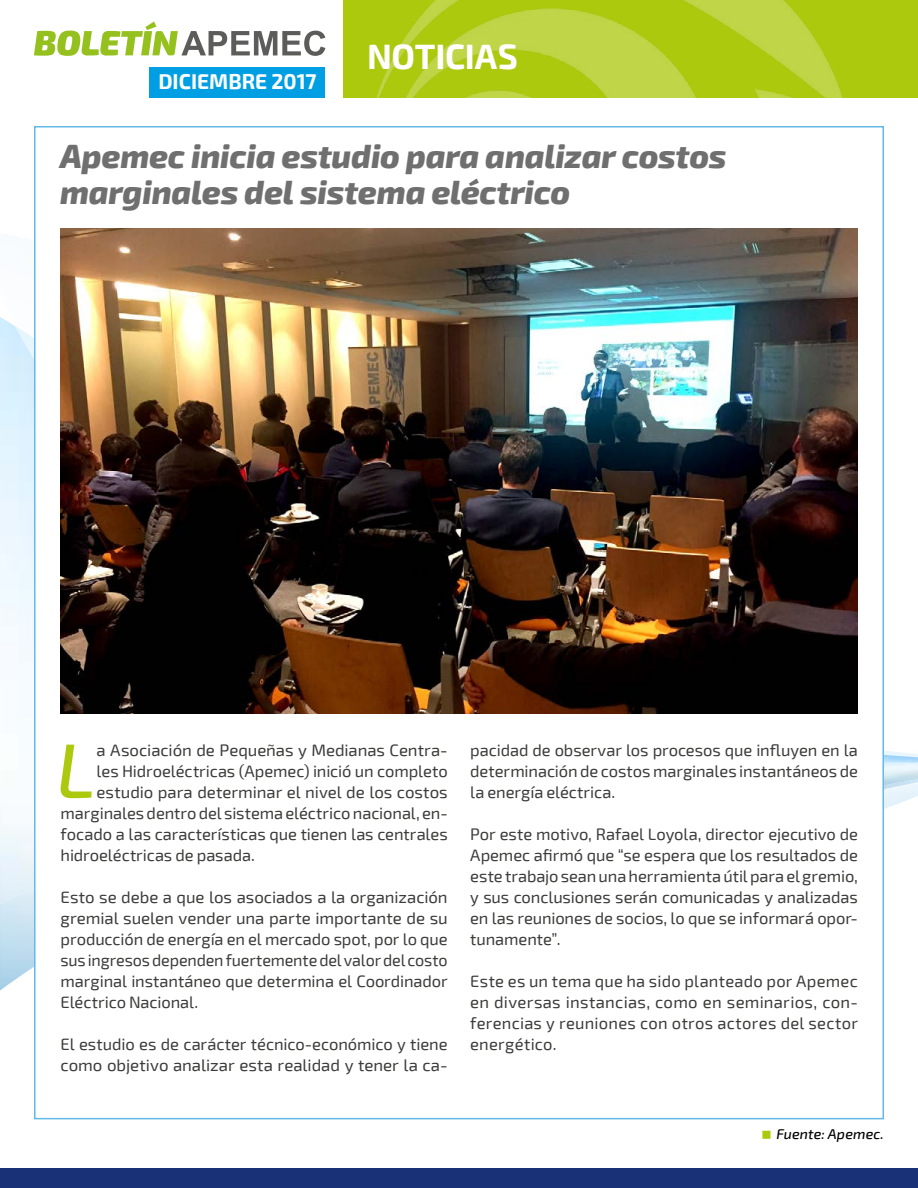
<style>
.page{position:relative;width:918px;height:1188px;background:#fff}
.page>*{position:absolute;margin:0;border:0;box-sizing:border-box;transform-origin:0 0}
.t1{font:italic 500 77.4px "Exo 2";color:#adc90e}
.t2{font:700 34.5px "Exo 2";letter-spacing:-.01em;color:#fff}
.t3{font:italic 800 33px/36px "Exo 2";letter-spacing:-.01em;color:#706f6f}
.t4{font:700 21px "Exo 2";color:#fff}
.t5{font:16.5px/21px "Exo 2";letter-spacing:-.005em;color:#3c3c3b;text-align:justify}
.t6{font:italic 500 14.25px "Exo 2";letter-spacing:.01em;color:#000}
</style>
<div class="page">
<img style="left:0;top:929px;width:34px;height:62px">
<img style="left:0;top:317px;width:918px;height:612px">
<svg style="left:34px;top:22px;width:291px;height:34px"></svg>
<div style="left:149px;top:67px;width:176px;height:31px;background:#009fe3"></div>
<div style="left:344px;top:0;width:574px;height:98px;background:#adc90e"></div>
<img style="left:376px;top:0;width:467px;height:98px">
<div style="left:34px;top:126px;width:850px;height:993px;background:#fff;border:2px solid #63b9e8"></div>
<div style="left:0;top:1168px;width:918px;height:20px;background:#183177"></div>
<img style="left:60px;top:229px;width:798px;height:485px">
<p class="t4" style="left:158px;top:69px;width:160px">DICIEMBRE 2017</p>
<h2 class="t2" style="left:367px;top:36px;width:152px">NOTICIAS</h2>
<h3 class="t3" style="left:60px;top:139px;width:668px">Apemec inicia estudio para analizar costos marginales del sistema eléctrico</h3>
<h1 class="t1" style="left:56px;top:725px;width:41px">L</h1>
<p class="t5" style="left:97px;top:740px;width:353px">a Asociación de Pequeñas y Medianas Centra-</p>
<p class="t5" style="left:97px;top:761px;width:353px">les Hidroeléctricas (Apemec) inició un completo</p>
<p class="t5" style="left:97px;top:782px;width:353px">estudio para determinar el nivel de los costos</p>
<p class="t5" style="left:61px;top:803px;width:389px">marginales dentro del sistema eléctrico nacional, en-</p>
<p class="t5" style="left:61px;top:824px;width:389px">focado a las características que tienen las centrales</p>
<p class="t5" style="left:61px;top:845px;width:196px">hidroeléctricas de pasada.</p>
<p class="t5" style="left:61px;top:887px;width:389px">Esto se debe a que los asociados a la organización gremial suelen vender una parte importante de su producción de energía en el mercado spot, por lo que sus ingresos dependen fuertemente del valor del costo marginal instantáneo que determina el Coordinador Eléctrico Nacional.</p>
<p class="t5" style="left:61px;top:1034px;width:389px">El estudio es de carácter técnico-económico y tiene como objetivo analizar esta realidad y tener la ca-</p>
<p class="t5" style="left:470px;top:740px;width:389px">pacidad de observar los procesos que influyen en la determinación de costos marginales instantáneos de la energía eléctrica.</p>
<p class="t5" style="left:470px;top:824px;width:389px">Por este motivo, Rafael Loyola, director ejecutivo de Apemec afirmó que “se espera que los resultados de este trabajo sean una herramienta útil para el gremio, y sus conclusiones serán comunicadas y analizadas en las reuniones de socios, lo que se informará opor&shy;tunamente”.</p>
<p class="t5" style="left:470px;top:971px;width:389px">Este es un tema que ha sido planteado por Apemec en diversas instancias, como en seminarios, con&shy;ferencias y reuniones con otros actores del sector energético.</p>
<p class="t6" style="left:776px;top:1126px;width:109px">Fuente: Apemec.</p>
</div>
